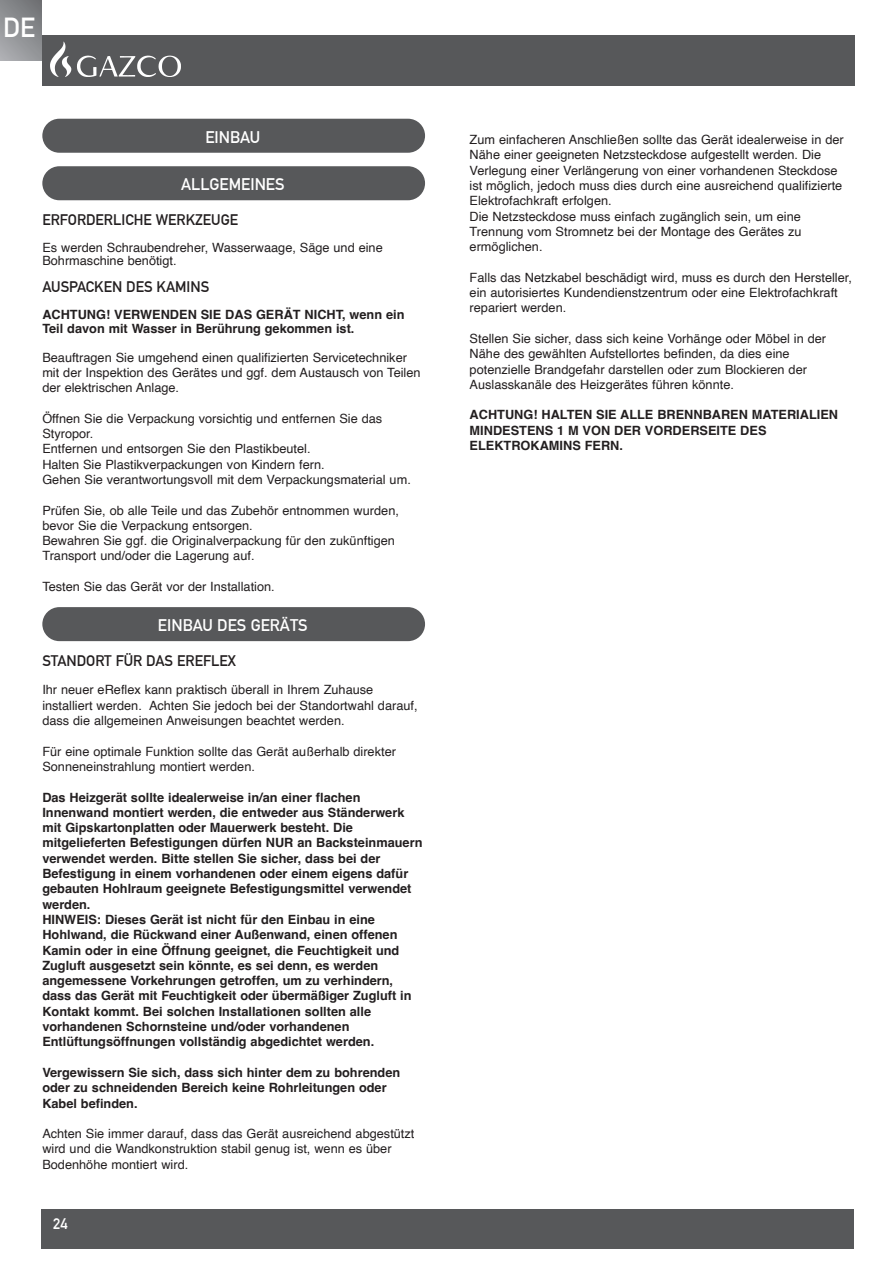
<style>
.page{position:relative;width:893px;height:1263px;background:#fff}
.page>*{position:absolute;margin:0;border:0;box-sizing:border-box;transform-origin:0 0}
.t1{font:700 27px "DIN Alternate";color:#fff}
.t2{font:700 16.5px "DIN Alternate";color:#fff}
.t3{font:700 15px "DIN Alternate";color:#231f20}
.t4{font:700 15px "DIN Alternate";color:#fff}
.t5{font:12.75px/15.3px "Helvetica";color:#231f20}
.t6{font:700 12.75px/15.3px "Helvetica";color:#231f20}
</style>
<div class="page">
<div style="left:41px;top:1209px;width:813px;height:39px;background:#57585a"></div>
<div style="left:42px;top:35px;width:812px;height:50px;background:#57585a"></div>
<img style="left:50px;top:42px;width:14px;height:35px">
<div style="left:42px;top:119px;width:383px;height:34px;background:#57585a;border-radius:17px"></div>
<div style="left:42px;top:166px;width:383px;height:34px;background:#57585a;border-radius:17px"></div>
<div style="left:42px;top:607px;width:383px;height:34px;background:#57585a;border-radius:17px"></div>
<div style="left:0;top:0;width:42px;height:61px;background:linear-gradient(to bottom,#797b7e,#a2a4a8)"></div>
<h1 class="t1" style="left:3px;top:7px;width:34px">DE</h1>
<p class="t2" style="left:205px;top:124px;width:56px">EINBAU</p>
<p class="t2" style="left:181px;top:172px;width:105px">ALLGEMEINES</p>
<p class="t3" style="left:42px;top:208px;width:197px">ERFORDERLICHE WERKZEUGE</p>
<p class="t5" style="left:42px;top:241px;width:342px;line-height:13.5px">Es werden Schraubendreher, Wasserwaage, Säge und eine<br>Bohrmaschine benötigt.</p>
<p class="t3" style="left:42px;top:275px;width:168px">AUSPACKEN DES KAMINS</p>
<p class="t6" style="left:42px;top:309px;width:364px;line-height:13.5px">ACHTUNG! VERWENDEN SIE DAS GERÄT NICHT, wenn ein<br>Teil davon mit Wasser in Berührung gekommen ist.</p>
<p class="t5" style="left:42px;top:350px;width:380px">Beauftragen Sie umgehend einen qualifizierten Servicetechniker mit der Inspektion des Gerätes und ggf. dem Austausch von Teilen der elektrischen Anlage.</p>
<p class="t5" style="left:42px;top:411px;width:370px">Öffnen Sie die Verpackung vorsichtig und entfernen Sie das Styropor.<br>Entfernen und entsorgen Sie den Plastikbeutel.<br>Halten Sie Plastikverpackungen von Kindern fern.<br>Gehen Sie verantwortungsvoll mit dem Verpackungsmaterial um.</p>
<p class="t5" style="left:42px;top:503px;width:358px">Prüfen Sie, ob alle Teile und das Zubehör entnommen wurden, bevor Sie die Verpackung entsorgen.<br>Bewahren Sie ggf. die Originalverpackung für den zukünftigen Transport und/oder die Lagerung auf.</p>
<p class="t5" style="left:42px;top:579px;width:234px">Testen Sie das Gerät vor der Installation.</p>
<p class="t2" style="left:158px;top:613px;width:151px">EINBAU DES GERÄTS</p>
<p class="t3" style="left:42px;top:649px;width:195px">STANDORT FÜR DAS EREFLEX</p>
<p class="t5" style="left:42px;top:683px;width:377px">Ihr neuer eReflex kann praktisch überall in Ihrem Zuhause installiert werden. Achten Sie jedoch bei der Standortwahl darauf, dass die allgemeinen Anweisungen beachtet werden.</p>
<p class="t5" style="left:42px;top:744px;width:355px">Für eine optimale Funktion sollte das Gerät außerhalb direkter<br>Sonneneinstrahlung montiert werden.</p>
<p class="t6" style="left:42px;top:791px;width:382px">Das Heizgerät sollte idealerweise in/an einer flachen Innenwand montiert werden, die entweder aus Ständerwerk mit Gipskartonplatten oder Mauerwerk besteht. Die mitgelieferten Befestigungen dürfen NUR an Backsteinmauern verwendet werden. Bitte stellen Sie sicher, dass bei der Befestigung in einem vorhandenen oder einem eigens dafür gebauten Hohlraum geeignete Befestigungsmittel verwendet werden.<br>HINWEIS: Dieses Gerät ist nicht für den Einbau in eine Hohlwand, die Rückwand einer Außenwand, einen offenen Kamin oder in eine Öffnung geeignet, die Feuchtigkeit und Zugluft ausgesetzt sein könnte, es sei denn, es werden angemessene Vorkehrungen getroffen, um zu verhindern, dass das Gerät mit Feuchtigkeit oder übermäßiger Zugluft in Kontakt kommt. Bei solchen Installationen sollten alle vorhandenen Schornsteine und/oder vorhandenen Entlüftungsöffnungen vollständig abgedichtet werden.</p>
<p class="t6" style="left:42px;top:1066px;width:359px">Vergewissern Sie sich, dass sich hinter dem zu bohrenden oder zu schneidenden Bereich keine Rohrleitungen oder<br>Kabel befinden.</p>
<p class="t5" style="left:42px;top:1126px;width:374px">Achten Sie immer darauf, dass das Gerät ausreichend abgestützt wird und die Wandkonstruktion stabil genug ist, wenn es über<br>Bodenhöhe montiert wird.</p>
<p class="t4" style="left:53px;top:1213px;width:16px">24</p>
<p class="t5" style="left:470px;top:132px;width:376px">Zum einfacheren Anschließen sollte das Gerät idealerweise in der Nähe einer geeigneten Netzsteckdose aufgestellt werden. Die Verlegung einer Verlängerung von einer vorhandenen Steckdose ist möglich, jedoch muss dies durch eine ausreichend qualifizierte Elektrofachkraft erfolgen.<br>Die Netzsteckdose muss einfach zugänglich sein, um eine Trennung vom Stromnetz bei der Montage des Gerätes zu ermöglichen.</p>
<p class="t5" style="left:470px;top:270px;width:384px">Falls das Netzkabel beschädigt wird, muss es durch den Hersteller, ein autorisiertes Kundendienstzentrum oder eine Elektrofachkraft repariert werden.</p>
<p class="t5" style="left:470px;top:331px;width:358px">Stellen Sie sicher, dass sich keine Vorhänge oder Möbel in der Nähe des gewählten Aufstellortes befinden, da dies eine potenzielle Brandgefahr darstellen oder zum Blockieren der Auslasskanäle des Heizgerätes führen könnte.</p>
<p class="t6" style="left:470px;top:409px;width:370px">ACHTUNG! HALTEN SIE ALLE BRENNBAREN MATERIALIEN<br>MINDESTENS 1 M VON DER VORDERSEITE DES<br>ELEKTROKAMINS FERN.</p>
</div>
